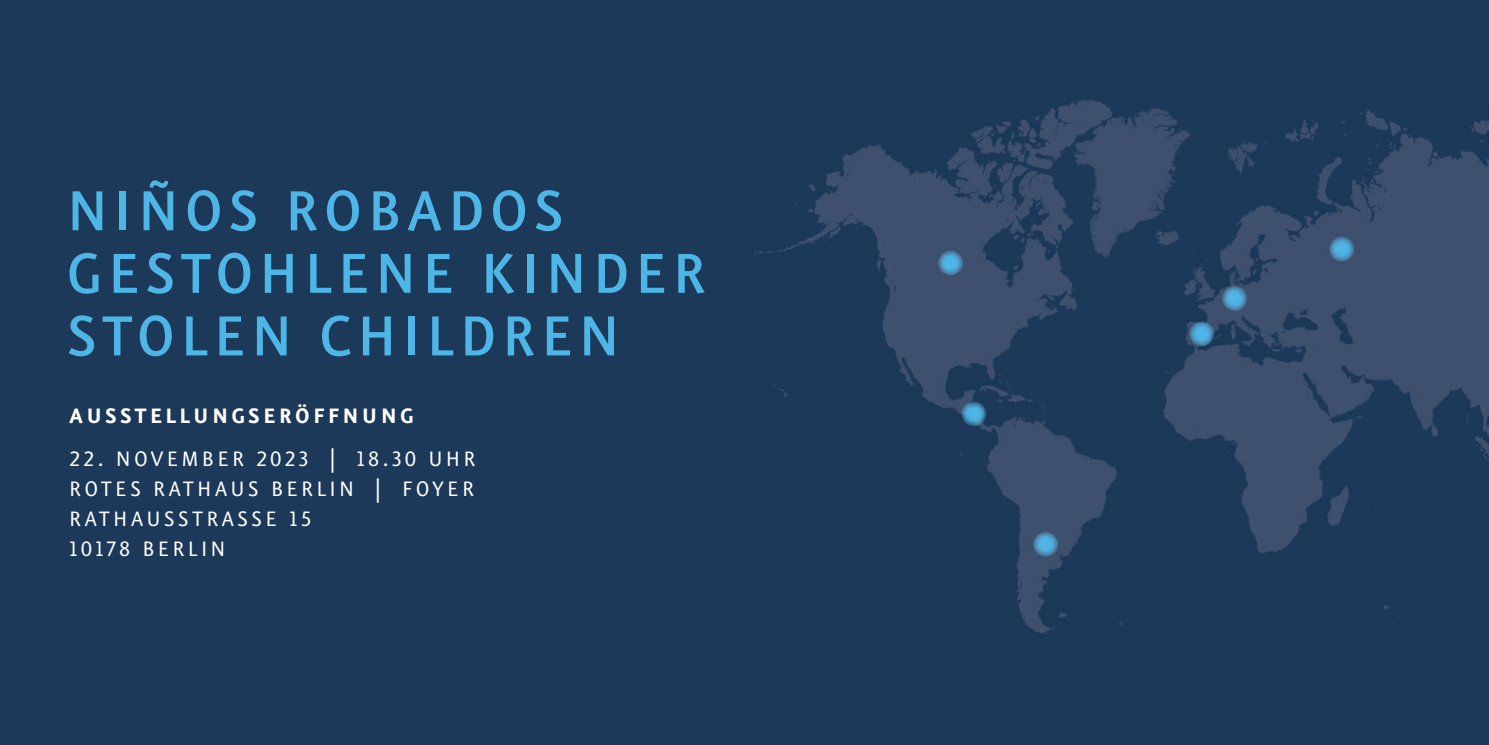
<style>
.page{position:relative;width:1489px;height:745px;background:#fff}
.page>*{position:absolute;margin:0;border:0;box-sizing:border-box;transform-origin:0 0}
.t1{font:500 67.5px/62.5px "Eureka Sans Pro";letter-spacing:.08em;color:#4eb5e7}
.t2{font:25px/30px "Eureka Sans Pro";letter-spacing:.13em;color:#fff}
.t3{font:700 25px "Eureka Sans Pro";letter-spacing:.13em;color:#fff}
</style>
<div class="page">
<img style="left:0;top:0;width:1488px;height:744px">
<h1 class="t1" style="left:66px;top:178px;width:641px">NIÑOS ROBADOS<br>GESTOHLENE KINDER<br>STOLEN CHILDREN</h1>
<p class="t3" style="left:69px;top:400px;width:346px">AUSSTELLUNGSERÖFFNUNG</p>
<p class="t2" style="left:69px;top:443px;width:408px">22. NOVEMBER 2023 | 18.30 UHR<br>ROTES RATHAUS BERLIN | FOYER<br>RATHAUSSTRASSE 15<br>10178 BERLIN</p>
</div>
